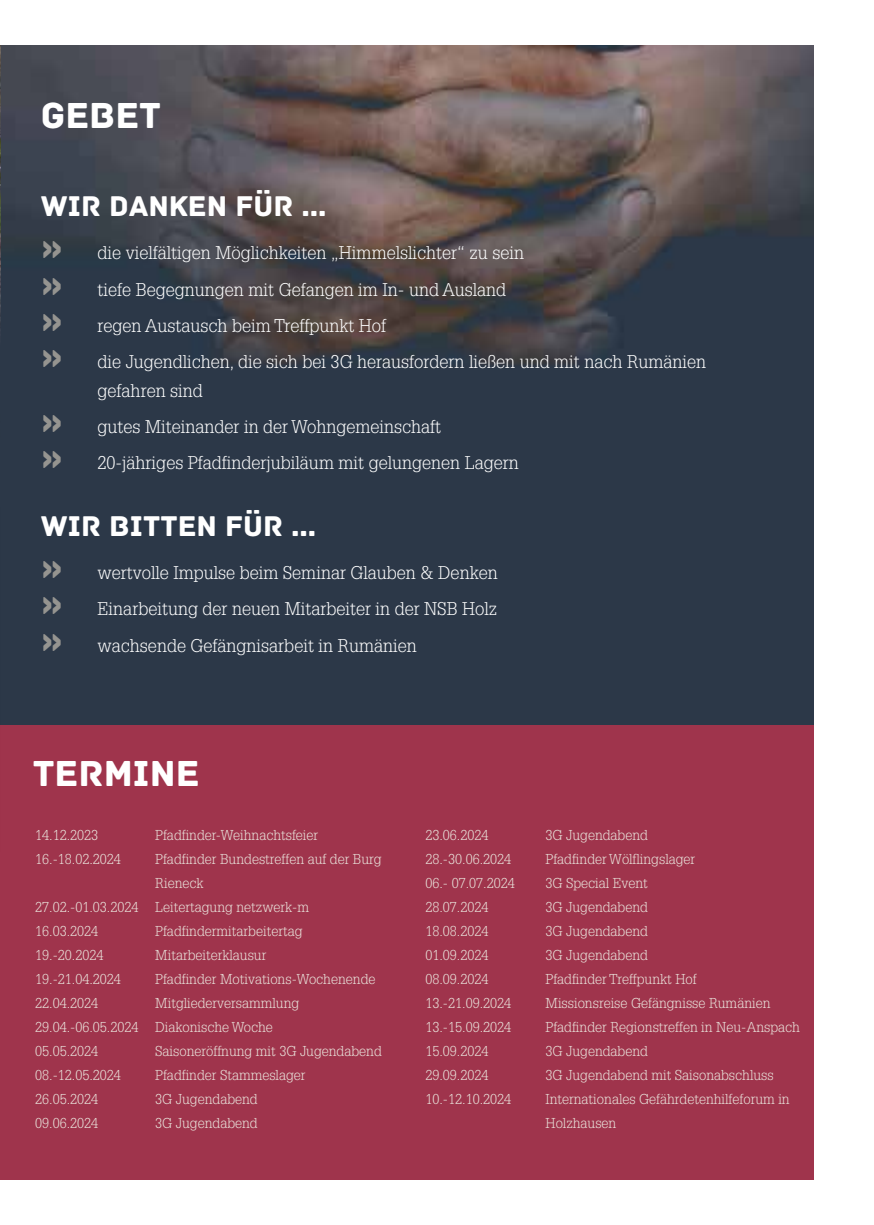
<style>
.page{position:relative;width:874px;height:1225px;background:#fff}
.page>*{position:absolute;margin:0;border:0;box-sizing:border-box;transform-origin:0 0}
.t1{font:45px "Archive";color:#959490}
.t2{font:38px "Archive";color:#fff}
.t3{font:30px "Archive";color:#fff}
.t4{font:300 18px/28.8px "Glypha";color:#fff}
.t5{font:300 14px/24px "Glypha";color:#eae4dc}
</style>
<div class="page">
<img style="left:1px;top:46px;width:812px;height:679px">
<div style="left:0;top:725px;width:813px;height:454px;background:#9f344c"></div>
<svg style="left:0;top:506px;width:1px;height:219px"></svg>
<img style="left:0;top:45px;width:1px;height:461px">
<h2 class="t2" style="left:41px;top:93px;width:122px">GEBET</h2>
<h3 class="t3" style="left:41px;top:188px;width:289px">WIR DANKEN FÜR …</h3>
<h1 class="t1" style="left:41px;top:222px;width:23px">»</h1>
<p class="t4" style="left:98px;top:239px;width:428px">die vielfältigen Möglichkeiten „Himmelslichter“ zu sein</p>
<h1 class="t1" style="left:41px;top:258px;width:23px">»</h1>
<p class="t4" style="left:98px;top:275px;width:410px">tiefe Begegnungen mit Gefangen im In- und Ausland</p>
<h1 class="t1" style="left:41px;top:294px;width:23px">»</h1>
<p class="t4" style="left:98px;top:311px;width:290px">regen Austausch beim Treffpunkt Hof</p>
<h1 class="t1" style="left:41px;top:330px;width:23px">»</h1>
<p class="t4" style="left:98px;top:347px;width:609px">die Jugendlichen, die sich bei 3G herausfordern ließen und mit nach Rumänien gefahren sind</p>
<h1 class="t1" style="left:41px;top:395px;width:23px">»</h1>
<p class="t4" style="left:98px;top:412px;width:345px">gutes Miteinander in der Wohngemeinschaft</p>
<h1 class="t1" style="left:41px;top:431px;width:23px">»</h1>
<p class="t4" style="left:98px;top:449px;width:422px">20-jähriges Pfadfinderjubiläum mit gelungenen Lagern</p>
<h3 class="t3" style="left:41px;top:508px;width:279px">WIR BITTEN FÜR …</h3>
<h1 class="t1" style="left:41px;top:542px;width:23px">»</h1>
<p class="t4" style="left:98px;top:559px;width:401px">wertvolle Impulse beim Seminar Glauben &amp; Denken</p>
<h1 class="t1" style="left:41px;top:578px;width:23px">»</h1>
<p class="t4" style="left:98px;top:595px;width:401px">Einarbeitung der neuen Mitarbeiter in der NSB Holz</p>
<h1 class="t1" style="left:41px;top:614px;width:23px">»</h1>
<p class="t4" style="left:98px;top:631px;width:320px">wachsende Gefängnisarbeit in Rumänien</p>
<h2 class="t2" style="left:33px;top:750px;width:168px">TERMINE</h2>
<p class="t5" style="left:35px;top:823px;width:64px">14.12.2023</p>
<p class="t5" style="left:155px;top:823px;width:164px">Pfadfinder-Weihnachtsfeier</p>
<p class="t5" style="left:35px;top:847px;width:87px">16.-18.02.2024</p>
<p class="t5" style="left:155px;top:847px;width:228px">Pfadfinder Bundestreffen auf der Burg</p>
<p class="t5" style="left:155px;top:871px;width:50px">Rieneck</p>
<p class="t5" style="left:35px;top:895px;width:275px">27.02.-01.03.2024 Leitertagung netzwerk-m</p>
<p class="t5" style="left:35px;top:919px;width:64px">16.03.2024</p>
<p class="t5" style="left:155px;top:919px;width:149px">Pfadfindermitarbeitertag</p>
<p class="t5" style="left:35px;top:943px;width:70px">19.-20.2024</p>
<p class="t5" style="left:155px;top:943px;width:112px">Mitarbeiterklausur</p>
<p class="t5" style="left:35px;top:967px;width:87px">19.-21.04.2024</p>
<p class="t5" style="left:155px;top:967px;width:221px">Pfadfinder Motivations-Wochenende</p>
<p class="t5" style="left:35px;top:991px;width:64px">22.04.2024</p>
<p class="t5" style="left:35px;top:991px;width:265px;text-indent:120px">Mitgliederversammlung<br>29.04.-06.05.2024 Diakonische Woche<br>05.05.2024</p>
<p class="t5" style="left:155px;top:1039px;width:228px">Saisoneröffnung mit 3G Jugendabend</p>
<p class="t5" style="left:35px;top:1063px;width:87px">08.-12.05.2024</p>
<p class="t5" style="left:155px;top:1063px;width:152px">Pfadfinder Stammeslager</p>
<p class="t5" style="left:35px;top:1087px;width:64px">26.05.2024</p>
<p class="t5" style="left:155px;top:1087px;width:104px">3G Jugendabend</p>
<p class="t5" style="left:35px;top:1111px;width:64px">09.06.2024</p>
<p class="t5" style="left:155px;top:1111px;width:104px">3G Jugendabend</p>
<p class="t5" style="left:425px;top:823px;width:64px">23.06.2024</p>
<p class="t5" style="left:545px;top:823px;width:104px">3G Jugendabend</p>
<p class="t5" style="left:425px;top:847px;width:87px">28.-30.06.2024</p>
<p class="t5" style="left:545px;top:847px;width:151px">Pfadfinder Wölflingslager</p>
<p class="t5" style="left:425px;top:871px;width:91px">06.- 07.07.2024</p>
<p class="t5" style="left:545px;top:871px;width:104px">3G Special Event</p>
<p class="t5" style="left:425px;top:895px;width:64px">28.07.2024</p>
<p class="t5" style="left:545px;top:895px;width:104px">3G Jugendabend</p>
<p class="t5" style="left:425px;top:919px;width:64px">18.08.2024</p>
<p class="t5" style="left:545px;top:919px;width:104px">3G Jugendabend</p>
<p class="t5" style="left:425px;top:943px;width:64px">01.09.2024</p>
<p class="t5" style="left:545px;top:943px;width:104px">3G Jugendabend</p>
<p class="t5" style="left:425px;top:967px;width:64px">08.09.2024</p>
<p class="t5" style="left:545px;top:967px;width:152px">Pfadfinder Treffpunkt Hof</p>
<p class="t5" style="left:425px;top:991px;width:87px">13.-21.09.2024</p>
<p class="t5" style="left:545px;top:991px;width:226px">Missionsreise Gefängnisse Rumänien</p>
<p class="t5" style="left:425px;top:1015px;width:87px">13.-15.09.2024</p>
<p class="t5" style="left:545px;top:1015px;width:256px">Pfadfinder Regionstreffen in Neu-Anspach</p>
<p class="t5" style="left:425px;top:1039px;width:64px">15.09.2024</p>
<p class="t5" style="left:545px;top:1039px;width:104px">3G Jugendabend</p>
<p class="t5" style="left:425px;top:1063px;width:64px">29.09.2024</p>
<p class="t5" style="left:545px;top:1063px;width:229px">3G Jugendabend mit Saisonabschluss</p>
<p class="t5" style="left:425px;top:1087px;width:87px">10.-12.10.2024</p>
<p class="t5" style="left:545px;top:1087px;width:245px">Internationales Gefährdetenhilfeforum in<br>Holzhausen</p>
</div>
